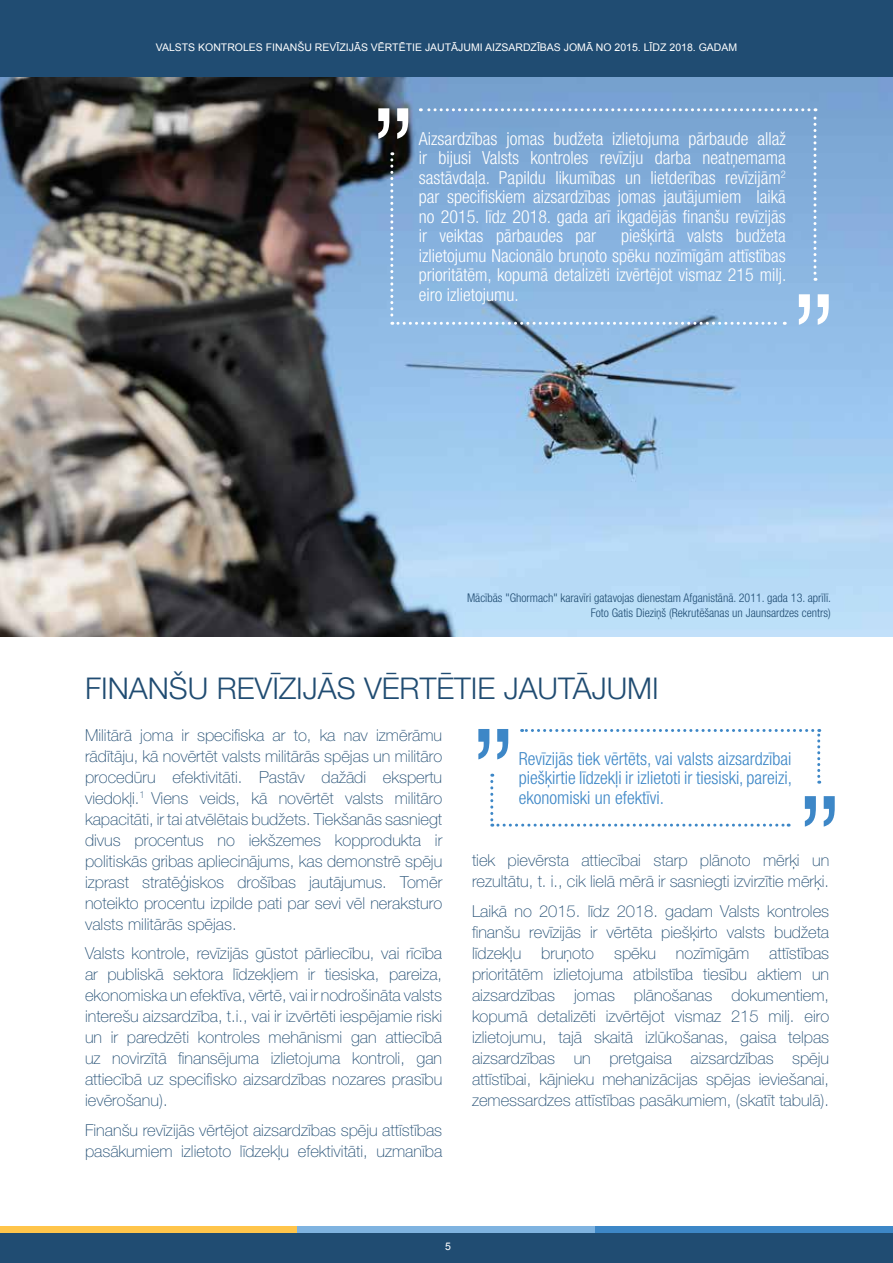
<style>
.page{position:relative;width:893px;height:1263px;background:#fff}
.page>*{position:absolute;margin:0;border:0;box-sizing:border-box;transform-origin:0 0}
.t1{font:300 30px "Helvetica Neue LT Pro";color:#204c72}
.t2{font:300 condensed 18px/19.5px "Helvetica Neue LT Pro";color:#fff;text-align:justify}
.t3{font:300 condensed 18px/19.5px "Helvetica Neue LT Pro";color:#3d87c7;text-align:justify}
.t4{font:100 16.5px/21px "Helvetica Neue LT Pro";color:#204c72;text-align:justify}
.t5{font:300 condensed 12px/14.4px "Helvetica Neue LT Pro";color:#204c72;text-align:right}
.t6{font:10.5px "Arial";color:#fff}
</style>
<div class="page">
<div style="left:0;top:0;width:893px;height:78px;background:#204c72"></div>
<div style="left:0;top:1226px;width:893px;height:37px;background:#204c72"></div>
<div style="left:0;top:1226px;width:297px;height:6px;background:#ffc54b"></div>
<div style="left:297px;top:1226px;width:298px;height:6px;background:#7fb3e0"></div>
<div style="left:595px;top:1226px;width:298px;height:6px;background:#3d87c7"></div>
<img style="left:0;top:78px;width:893px;height:559px">
<svg style="left:378px;top:108px;width:451px;height:217px;background:#85aed8"></svg>
<svg style="left:478px;top:729px;width:357px;height:98px"></svg>
<p class="t6" style="left:156px;top:41px;width:583px">VALSTS KONTROLES FINANŠU REVĪZIJĀS VĒRTĒTIE JAUTĀJUMI AIZSARDZĪBAS JOMĀ NO 2015. LĪDZ 2018. GADAM</p>
<p class="t2" style="left:419px;top:129px;width:368px">Aizsardzības jomas budžeta izlietojuma pārbaude allaž ir bijusi Valsts kontroles revīziju darba neatņemama sastāvdaļa. Papildu likumības un lietderības revīzijām<sup>2 </sup>par specifiskiem aizsardzības jomas jautājumiem laikā no 2015. līdz 2018. gada arī ikgadējās finanšu revīzijās ir veiktas pārbaudes par</p>
<p class="t2" style="left:419px;top:226px;width:369px;text-indent:202px">piešķirtā valsts budžeta izlietojumu Nacionālo bruņoto spēku nozīmīgām attīstības prioritātēm, kopumā detalizēti izvērtējot vismaz 215 milj. eiro izlietojumu.</p>
<p class="t5" style="left:467px;top:591px;width:366px">Mācībās "Ghormach" karavīri gatavojas dienestam Afganistānā. 2011. gada 13. aprīlī.<br>Foto Gatis Dieziņš (Rekrutēšanas un Jaunsardzes centrs)</p>
<h1 class="t1" style="left:85px;top:670px;width:575px">FINANŠU REVĪZIJĀS VĒRTĒTIE JAUTĀJUMI</h1>
<p class="t4" style="left:85px;top:724px;width:359px">Militārā joma ir specifiska ar to, ka nav izmērāmu rādītāju, kā novērtēt valsts militārās spējas un militāro procedūru efektivitāti. Pastāv dažādi ekspertu viedokļi.<sup>1</sup> Viens veids, kā novērtēt valsts militāro kapacitāti, ir tai atvēlētais budžets. Tiekšanās sasniegt divus procentus no iekšzemes kopprodukta ir politiskās gribas apliecinājums, kas demonstrē spēju izprast stratēģiskos drošības jautājumus. Tomēr noteikto procentu izpilde pati par sevi vēl neraksturo valsts militārās spējas.</p>
<p class="t4" style="left:85px;top:943px;width:359px">Valsts kontrole, revīzijās gūstot pārliecību, vai rīcība ar publiskā sektora līdzekļiem ir tiesiska, pareiza, ekonomiska un efektīva, vērtē, vai ir nodrošināta valsts interešu aizsardzība, t.i., vai ir izvērtēti iespējamie riski un ir paredzēti kontroles mehānismi gan attiecībā uz novirzītā finansējuma izlietojuma kontroli, gan attiecībā uz specifisko aizsardzības nozares prasību ievērošanu).</p>
<p class="t4" style="left:85px;top:1119px;width:359px">Finanšu revīzijās vērtējot aizsardzības spēju attīstības pasākumiem izlietoto līdzekļu efektivitāti, uzmanība</p>
<p class="t3" style="left:519px;top:748px;width:275px">Revīzijās tiek vērtēts, vai valsts aizsardzībai piešķirtie līdzekļi ir izlietoti ir tiesiski, pareizi, ekonomiski un efektīvi.</p>
<p class="t4" style="left:472px;top:850px;width:359px">tiek pievērsta attiecībai starp plānoto mērķi un rezultātu, t. i., cik lielā mērā ir sasniegti izvirzītie mērķi.</p>
<p class="t4" style="left:472px;top:900px;width:359px">Laikā no 2015. līdz 2018. gadam Valsts kontroles finanšu revīzijās ir vērtēta piešķirto valsts budžeta līdzekļu bruņoto spēku nozīmīgām attīstības prioritātēm izlietojuma atbilstība tiesību aktiem un aizsardzības jomas plānošanas dokumentiem, kopumā detalizēti izvērtējot vismaz 215 milj. eiro izlietojumu, tajā skaitā izlūkošanas, gaisa telpas aizsardzības un pretgaisa aizsardzības spēju attīstībai, kājnieku mehanizācijas spējas ieviešanai, zemessardzes attīstības pasākumiem, (skatīt tabulā).</p>
<p class="t6" style="left:445px;top:1239px;width:7px">5</p>
</div>
